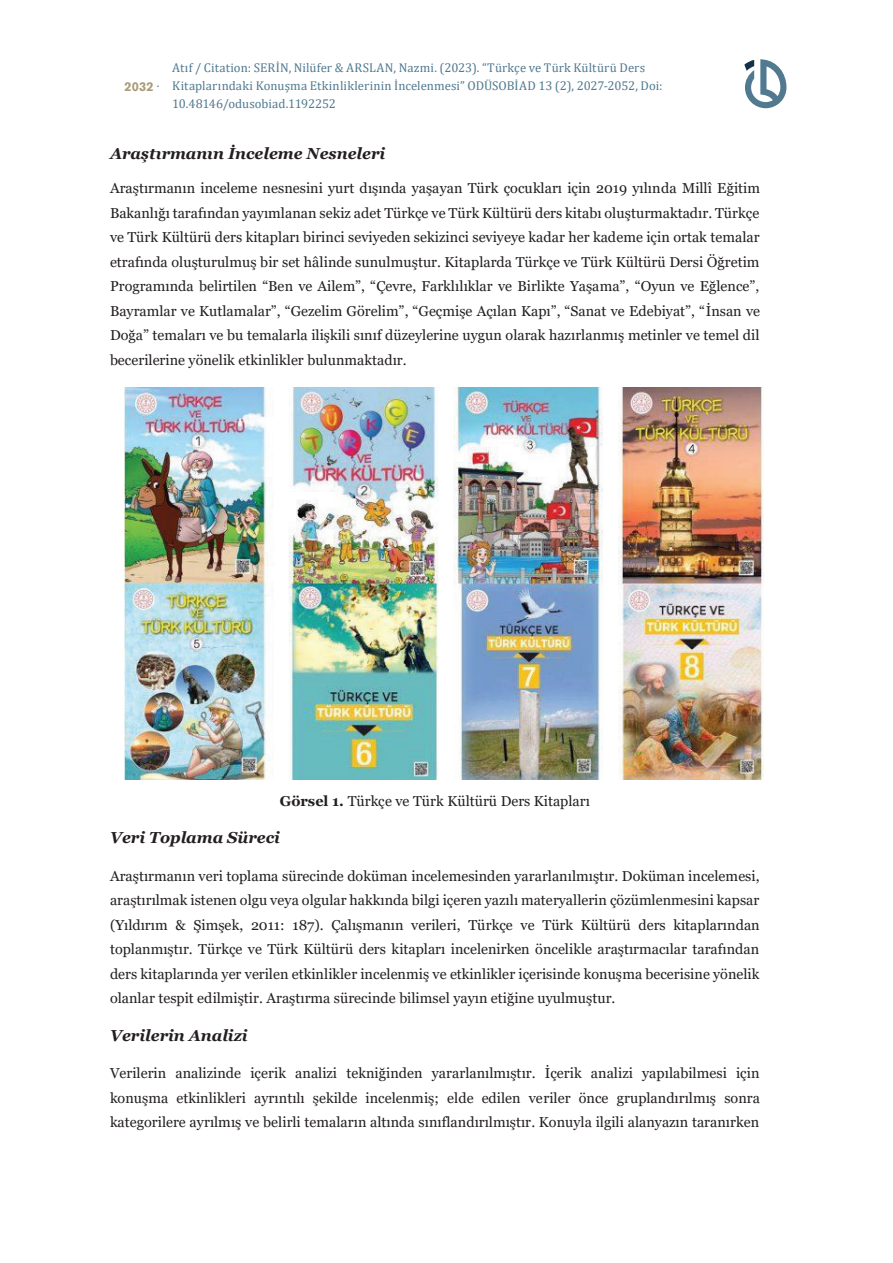
<style>
.page{position:relative;width:893px;height:1263px;background:#fff}
.page>*{position:absolute;margin:0;border:0;box-sizing:border-box;transform-origin:0 0}
.t1{font:italic 700 15.9px "Georgia";color:#231f20}
.t2{font:14.4px/24.5px "Georgia";color:#231f20;text-align:justify}
.t3{font:12.75px/17.7px "Cambria";letter-spacing:.005em;color:#517990}
.t4{font:700 12.75px "Akzidenz Grotesk Pro";color:#a99c7a}
.s1{font-weight:700}
</style>
<div class="page">
<svg style="left:744px;top:59px;width:42px;height:49px"></svg>
<img style="left:124px;top:388px;width:639px;height:392px">
<p class="t3" style="left:172px;top:59px;width:492px">Atıf / Citation: SERİN, Nilüfer &amp; ARSLAN, Nazmi. (2023). “Türkçe ve Türk Kültürü Ders<br>Kitaplarındaki Konuşma Etkinliklerinin İncelenmesi” ODÜSOBİAD 13 (2), 2027-2052, Doi:<br>10.48146/odusobiad.1192252</p>
<p class="t1" style="left:110px;top:143px;width:277px">Araştırmanın İnceleme Nesneleri</p>
<p class="t2" style="left:110px;top:176px;width:652px">Araştırmanın inceleme nesnesini yurt dışında yaşayan Türk çocukları için 2019 yılında Millî Eğitim Bakanlığı tarafından yayımlanan sekiz adet Türkçe ve Türk Kültürü ders kitabı oluşturmaktadır. Türkçe ve Türk Kültürü ders kitapları birinci seviyeden sekizinci seviyeye kadar her kademe için ortak temalar etrafında oluşturulmuş bir set hâlinde sunulmuştur. Kitaplarda Türkçe ve Türk Kültürü Dersi Öğretim Programında belirtilen “Ben ve Ailem”, “Çevre, Farklılıklar ve Birlikte Yaşama”, “Oyun ve Eğlence”, Bayramlar ve Kutlamalar”, “Gezelim Görelim”, “Geçmişe Açılan Kapı”, “Sanat ve Edebiyat”, “İnsan ve Doğa” temaları ve bu temalarla ilişkili sınıf düzeylerine uygun olarak hazırlanmış metinler ve temel dil becerilerine yönelik etkinlikler bulunmaktadır.</p>
<p class="t4" style="left:124px;top:78px;width:37px">2032 <sup>.</sup></p>
<p class="t2" style="left:280px;top:789px;width:312px"><span class="s1">Görsel 1.</span> Türkçe ve Türk Kültürü Ders Kitapları</p>
<p class="t1" style="left:110px;top:827px;width:171px">Veri Toplama Süreci</p>
<p class="t2" style="left:110px;top:864px;width:651px">Araştırmanın veri toplama sürecinde doküman incelemesinden yararlanılmıştır. Doküman incelemesi, araştırılmak istenen olgu veya olgular hakkında bilgi içeren yazılı materyallerin çözümlenmesini kapsar (Yıldırım &amp; Şimşek, 2011: 187). Çalışmanın verileri, Türkçe ve Türk Kültürü ders kitaplarından toplanmıştır. Türkçe ve Türk Kültürü ders kitapları incelenirken öncelikle araştırmacılar tarafından ders kitaplarında yer verilen etkinlikler incelenmiş ve etkinlikler içerisinde konuşma becerisine yönelik olanlar tespit edilmiştir. Araştırma sürecinde bilimsel yayın etiğine uyulmuştur.</p>
<p class="t1" style="left:110px;top:1025px;width:139px">Verilerin Analizi</p>
<p class="t2" style="left:110px;top:1061px;width:651px">Verilerin analizinde içerik analizi tekniğinden yararlanılmıştır. İçerik analizi yapılabilmesi için konuşma etkinlikleri ayrıntılı şekilde incelenmiş; elde edilen veriler önce gruplandırılmış sonra kategorilere ayrılmış ve belirli temaların altında sınıflandırılmıştır. Konuyla ilgili alanyazın taranırken</p>
</div>
